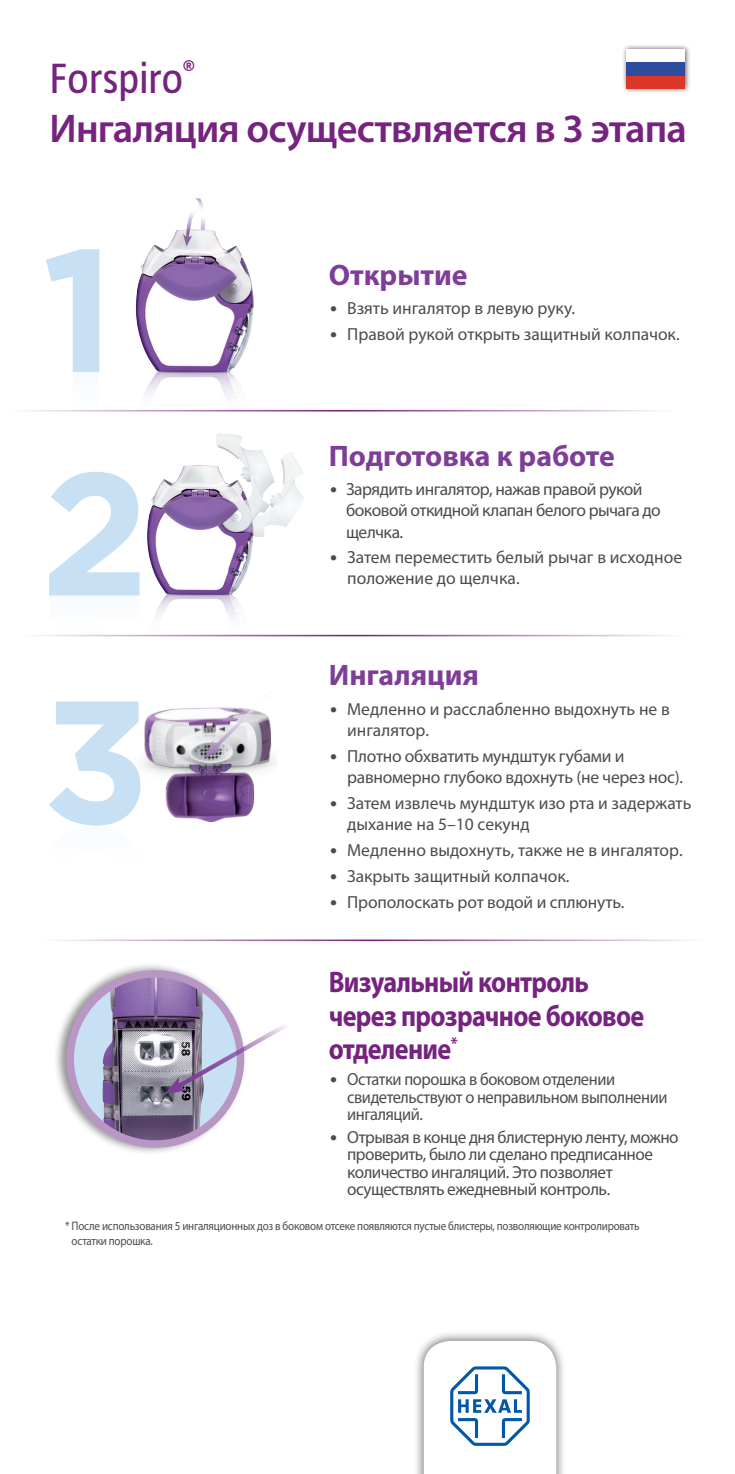
<style>
.page{position:relative;width:735px;height:1474px;background:#fff}
.page>*{position:absolute;margin:0;border:0;box-sizing:border-box;transform-origin:0 0}
.t1{font:700 174.3px "Gotham";color:#c7e0f3}
.t2{font:43.4px "Taz Hexal";letter-spacing:-.005em;color:#76227f}
.t3{font:600 40.25px "Myriad Pro";letter-spacing:-.02em;color:#76227f}
.t4{font:700 29.75px/33.2px "Myriad Pro";letter-spacing:-.025em;color:#76227f;scale:.88 1}
.t5{font:700 29.75px "Myriad Pro";color:#7e3e98}
.t6{font:17.5px/21px "Myriad Pro";letter-spacing:-.015em;color:#4b4c4d}
.t7{font:17.5px/17.5px "Myriad Pro";letter-spacing:-.015em;color:#4b4c4d;scale:.94 1}
.t8{font:12.25px/14.7px "Myriad Pro";letter-spacing:-.02em;color:#4b4c4d;scale:.9 1}
.s1{font-family:"Taz Hexal"}
</style>
<div class="page">
<img style="left:135px;top:230px;width:133px;height:180px">
<svg style="left:183px;top:198px;width:24px;height:63px"></svg>
<img style="left:147px;top:433px;width:157px;height:185px">
<svg style="left:160px;top:433px;width:47px;height:39px"></svg>
<img style="left:143px;top:707px;width:131px;height:115px">
<svg style="left:204px;top:707px;width:70px;height:51px"></svg>
<svg style="left:56px;top:965px;width:231px;height:188px"></svg>
<hr style="left:41px;top:939px;width:664px;height:2px;background:#76227f">
<hr style="left:21px;top:634px;width:664px;height:2px;background:#76227f">
<hr style="left:10px;top:410px;width:664px;height:1px;background:#76227f">
<div style="left:413px;top:1330px;width:154px;height:143px;background:#231f20;opacity:.75"></div>
<svg style="left:423px;top:1340px;width:133px;height:133px"></svg>
<div style="left:620px;top:44px;width:70px;height:50px;background:#231f20;opacity:.75"></div>
<div style="left:626px;top:50px;width:59px;height:19px;background:#fff"></div>
<div style="left:626px;top:69px;width:59px;height:20px;background:#da3729"></div>
<div style="left:626px;top:63px;width:59px;height:13px;background:#2f4b9f"></div>
<h2 class="t2" style="left:50px;top:54px;width:147px">Forspiro<sup>®</sup></h2>
<h3 class="t3" style="left:50px;top:102px;width:638px">Ингаляция осуществляется в 3 этапа</h3>
<h1 class="t1" style="left:42px;top:210px;width:75px">1</h1>
<h1 class="t1" style="left:41px;top:433px;width:110px">2</h1>
<h1 class="t1" style="left:42px;top:661px;width:110px">3</h1>
<h3 class="t5" style="left:328px;top:255px;width:140px">Открытие</h3>
<p class="t6" style="left:328px;top:297px;width:248px"><span class="s1">•</span> Взять ингалятор в левую руку.</p>
<p class="t6" style="left:328px;top:323px;width:352px"><span class="s1">•</span> Правой рукой открыть защитный колпачок.</p>
<h3 class="t5" style="left:328px;top:436px;width:287px">Подготовка к работе</h3>
<p class="t6" style="left:346px;top:479px;width:316px;text-indent:-17px"><span class="s1">•</span> Зарядить ингалятор, нажав правой рукой боковой откидной клапан белого рычага до щелчка.</p>
<p class="t6" style="left:347px;top:547px;width:336px;text-indent:-18px"><span class="s1">•</span> Затем переместить белый рычаг в исходное положение до щелчка.</p>
<h3 class="t5" style="left:328px;top:655px;width:152px">Ингаляция</h3>
<p class="t6" style="left:347px;top:698px;width:324px;text-indent:-18px"><span class="s1">•</span> Медленно и расслабленно выдохнуть не в ингалятор.</p>
<p class="t6" style="left:347px;top:745px;width:337px;text-indent:-18px"><span class="s1">•</span> Плотно обхватить мундштук губами и равномерно глубоко вдохнуть (не через нос).</p>
<p class="t6" style="left:347px;top:792px;width:345px;text-indent:-18px"><span class="s1">•</span> Затем извлечь мундштук изо рта и задержать дыхание на 5–10 секунд</p>
<p class="t6" style="left:328px;top:839px;width:355px"><span class="s1">•</span> Медленно выдохнуть, также не в ингалятор.</p>
<p class="t6" style="left:328px;top:865px;width:242px"><span class="s1">•</span> Закрыть защитный колпачок.</p>
<p class="t6" style="left:328px;top:891px;width:297px"><span class="s1">•</span> Прополоскать рот водой и сплюнуть.</p>
<h3 class="t4" style="left:328px;top:964px;width:360px">Визуальный контроль через прозрачное боковое отделение<sup>*</sup></h3>
<p class="t7" style="left:347px;top:1070px;width:342px;text-indent:-18px"><span class="s1">•</span> Остатки порошка в боковом отделении свидетельствуют о неправильном выполнении ингаляций.</p>
<p class="t6" style="left:347px;top:1127px;width:333px;line-height:17.5px;text-indent:-18px"><span class="s1">•</span> Отрывая в конце дня блистерную ленту, можно проверить, было ли сделано предписанное количество ингаляций. Это позволяет осуществлять ежедневный контроль.</p>
<p class="t8" style="left:72px;top:1218px;width:632px;text-indent:-6px">* После использования 5 ингаляционных доз в боковом отсеке появляются пустые блистеры, позволяющие контролировать остатки порошка.</p>
</div>
